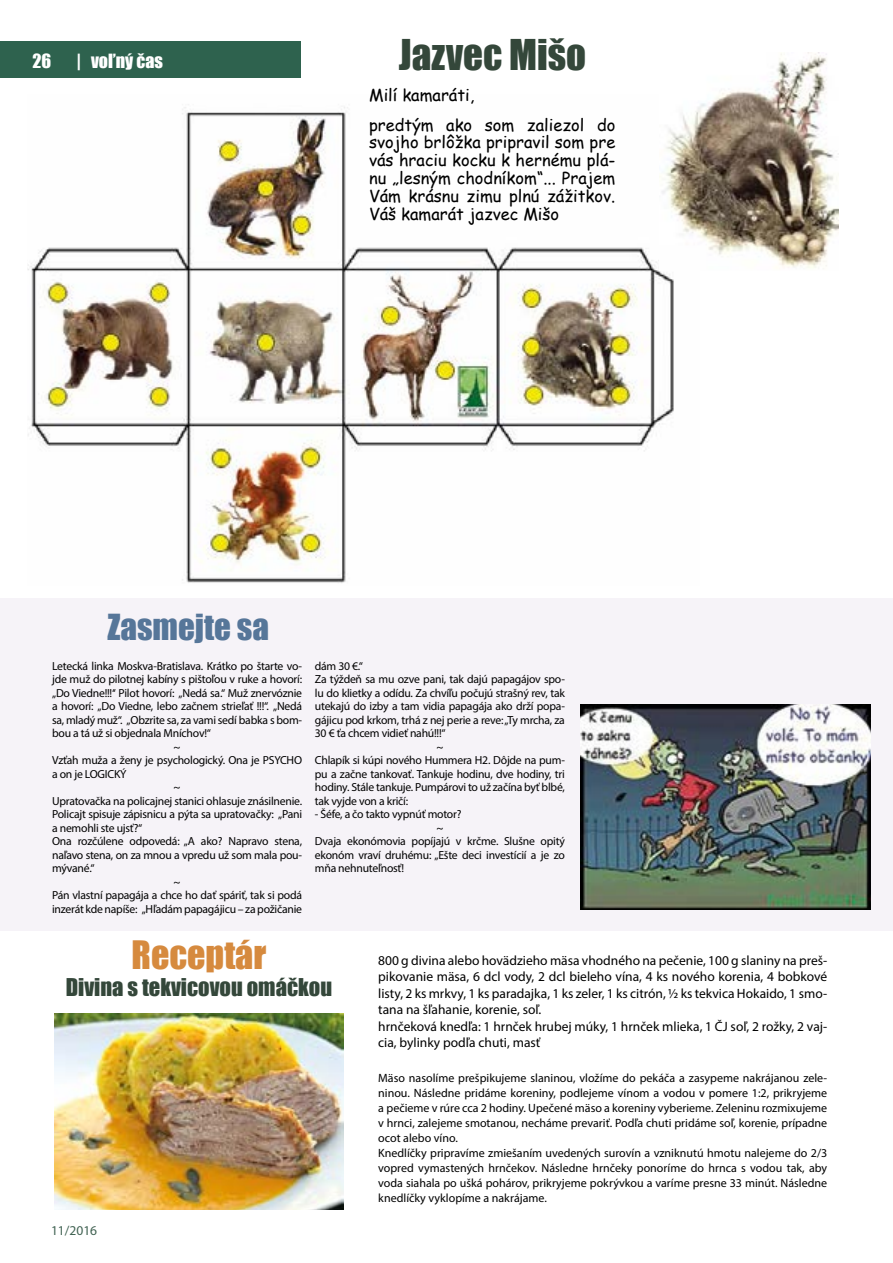
<style>
.page{position:relative;width:893px;height:1263px;background:#fff}
.page>*{position:absolute;margin:0;border:0;box-sizing:border-box;transform-origin:0 0}
.t1{font:39px "Impact";color:#34473a}
.t2{font:36px "Impact";color:#d68a3e}
.t3{font:33px "Impact";color:#567699}
.t4{font:22.5px "Impact";color:#34473a}
.t5{font:18px "Impact";color:#fff}
.t6{font:16.5px/17.9px "Comic Sans MS";color:#000}
.t7{font:13.5px/16.5px "Myriad Pro";color:#000}
.t8{font:13.5px "Myriad Pro";color:#406252}
.t9{font:12px/15px "Myriad Pro";color:#000}
.t10{font:11.7px "Myriad Pro";letter-spacing:-.02em;color:#000}
</style>
<div class="page">
<div style="left:0;top:598px;width:893px;height:332px;background:#f6f3f8"></div>
<img style="left:28px;top:107px;width:646px;height:476px">
<img style="left:581px;top:705px;width:290px;height:204px">
<img style="left:659px;top:53px;width:180px;height:217px">
<div style="left:0;top:41px;width:300px;height:37px;background:#2e624e"></div>
<img style="left:54px;top:1013px;width:290px;height:196px">
<h3 class="t5" style="left:33px;top:47px;width:20px">26</h3>
<h3 class="t5" style="left:77px;top:47px;width:88px">| voľný čas</h3>
<h1 class="t1" style="left:399px;top:25px;width:189px">Jazvec Mišo</h1>
<h3 class="t6" style="left:369px;top:79px;width:248px;line-height:29.8px">Milí kamaráti,<br>predtým ako som zaliezol do</h3>
<h3 class="t6" style="left:369px;top:133px;width:248px;text-align:justify">svojho brlôžka pripravil som pre vás hraciu kocku k hernému plá&shy;nu „lesným chodníkom“... Prajem Vám krásnu zimu plnú zážitkov.<br>Váš kamarát jazvec Mišo</h3>
<h3 class="t3" style="left:107px;top:602px;width:163px">Zasmejte sa</h3>
<p class="t10" style="left:52px;top:658px;width:252px">Letecká linka Moskva-Bratislava. Krátko po štarte vo-</p>
<p class="t10" style="left:52px;top:672px;width:252px">jde muž do pilotnej kabíny s pištoľou v ruke a hovorí:</p>
<p class="t10" style="left:52px;top:685px;width:252px">„Do Viedne!!!‘‘ Pilot hovorí: „Nedá sa.“ Muž znervóznie</p>
<p class="t10" style="left:52px;top:699px;width:252px">a hovorí: „Do Viedne, lebo začnem strieľať !!!“. „Nedá</p>
<p class="t10" style="left:52px;top:712px;width:252px">sa, mladý muž“. „Obzrite sa, za vami sedí babka s bom-</p>
<p class="t10" style="left:52px;top:726px;width:160px">bou a tá už si objednala Mníchov!“</p>
<p class="t10" style="left:174px;top:739px;width:8px">~</p>
<p class="t10" style="left:52px;top:753px;width:251px">Vzťah muža a ženy je psychologický. Ona je PSYCHO</p>
<p class="t10" style="left:52px;top:766px;width:76px">a on je LOGICKÝ</p>
<p class="t10" style="left:174px;top:780px;width:8px">~</p>
<p class="t10" style="left:52px;top:793px;width:252px">Upratovačka na policajnej stanici ohlasuje znásilnenie.</p>
<p class="t10" style="left:52px;top:807px;width:252px">Policajt spisuje zápisnicu a pýta sa upratovačky: „Pani</p>
<p class="t10" style="left:52px;top:820px;width:92px">a nemohli ste ujsť?“</p>
<p class="t10" style="left:52px;top:834px;width:252px">Ona rozčúlene odpovedá: „A ako? Napravo stena,</p>
<p class="t10" style="left:52px;top:847px;width:252px">naľavo stena, on za mnou a vpredu už som mala pou-</p>
<p class="t10" style="left:52px;top:861px;width:44px">mývané.“</p>
<p class="t10" style="left:174px;top:874px;width:8px">~</p>
<p class="t10" style="left:52px;top:888px;width:252px">Pán vlastní papagája a chce ho dať spáriť, tak si podá</p>
<p class="t10" style="left:52px;top:901px;width:252px">inzerát kde napíše: „Hľadám papagájicu – za požičanie</p>
<p class="t10" style="left:315px;top:658px;width:50px">dám 30 €.“</p>
<p class="t10" style="left:315px;top:672px;width:252px">Za týždeň sa mu ozve pani, tak dajú papagájov spo-</p>
<p class="t10" style="left:315px;top:685px;width:252px">lu do klietky a odídu. Za chvíľu počujú strašný rev, tak</p>
<p class="t10" style="left:315px;top:699px;width:252px">utekajú do izby a tam vidia papagája ako drží popa-</p>
<p class="t10" style="left:315px;top:712px;width:251px">gájicu pod krkom, trhá z nej perie a reve: „Ty mrcha, za</p>
<p class="t10" style="left:315px;top:726px;width:132px">30 € ťa chcem vidieť nahú!!!“</p>
<p class="t10" style="left:436px;top:739px;width:8px">~</p>
<p class="t10" style="left:315px;top:753px;width:252px">Chlapík si kúpi nového Hummera H2. Dôjde na pum-</p>
<p class="t10" style="left:315px;top:766px;width:252px">pu a začne tankovať. Tankuje hodinu, dve hodiny, tri</p>
<p class="t10" style="left:315px;top:780px;width:252px">hodiny. Stále tankuje. Pumpárovi to už začína byť blbé,</p>
<p class="t10" style="left:315px;top:793px;width:95px">tak vyjde von a kričí:</p>
<p class="t10" style="left:315px;top:807px;width:148px">- Šéfe, a čo takto vypnúť motor?</p>
<p class="t10" style="left:436px;top:820px;width:8px">~</p>
<p class="t10" style="left:315px;top:834px;width:252px">Dvaja ekonómovia popíjajú v krčme. Slušne opitý</p>
<p class="t10" style="left:315px;top:847px;width:252px">ekonóm vraví druhému: „Ešte deci investícií a je zo</p>
<p class="t10" style="left:315px;top:861px;width:91px">mňa nehnuteľnosť!</p>
<h2 class="t2" style="left:132px;top:926px;width:136px">Receptár</h2>
<h3 class="t4" style="left:66px;top:969px;width:268px">Divina s tekvicovou omáčkou</h3>
<p class="t8" style="left:51px;top:1222px;width:48px">11/2016</p>
<p class="t7" style="left:378px;top:952px;width:451px">800 g divina alebo hovädzieho mäsa vhodného na pečenie, 100 g slaniny na preš&shy;pikovanie mäsa, 6 dcl vody, 2 dcl bieleho vína, 4 ks nového korenia, 4 bobkové listy, 2 ks mrkvy, 1 ks paradajka, 1 ks zeler, 1 ks citrón, ½ ks tekvica Hokaido, 1 smo&shy;tana na šľahanie, korenie, soľ.<br>hrnčeková knedľa: 1 hrnček hrubej múky, 1 hrnček mlieka, 1 ČJ soľ, 2 rožky, 2 vaj&shy;cia, bylinky podľa chuti, masť</p>
<p class="t9" style="left:378px;top:1070px;width:451px">Mäso nasolíme prešpikujeme slaninou, vložíme do pekáča a zasypeme nakrájanou zele&shy;ninou. Následne pridáme koreniny, podlejeme vínom a vodou v pomere 1:2, prikryjeme a pečieme v rúre cca 2 hodiny. Upečené mäso a koreniny vyberieme. Zeleninu rozmixujeme v hrnci, zalejeme smotanou, necháme prevariť. Podľa chuti pridáme soľ, korenie, prípadne ocot alebo víno.<br>Knedlíčky pripravíme zmiešaním uvedených surovín a vzniknutú hmotu nalejeme do 2/3 vopred vymastených hrnčekov. Následne hrnčeky ponoríme do hrnca s vodou tak, aby voda siahala po ušká pohárov, prikryjeme pokrývkou a varíme presne 33 minút. Následne knedlíčky vyklopíme a nakrájame.</p>
</div>
